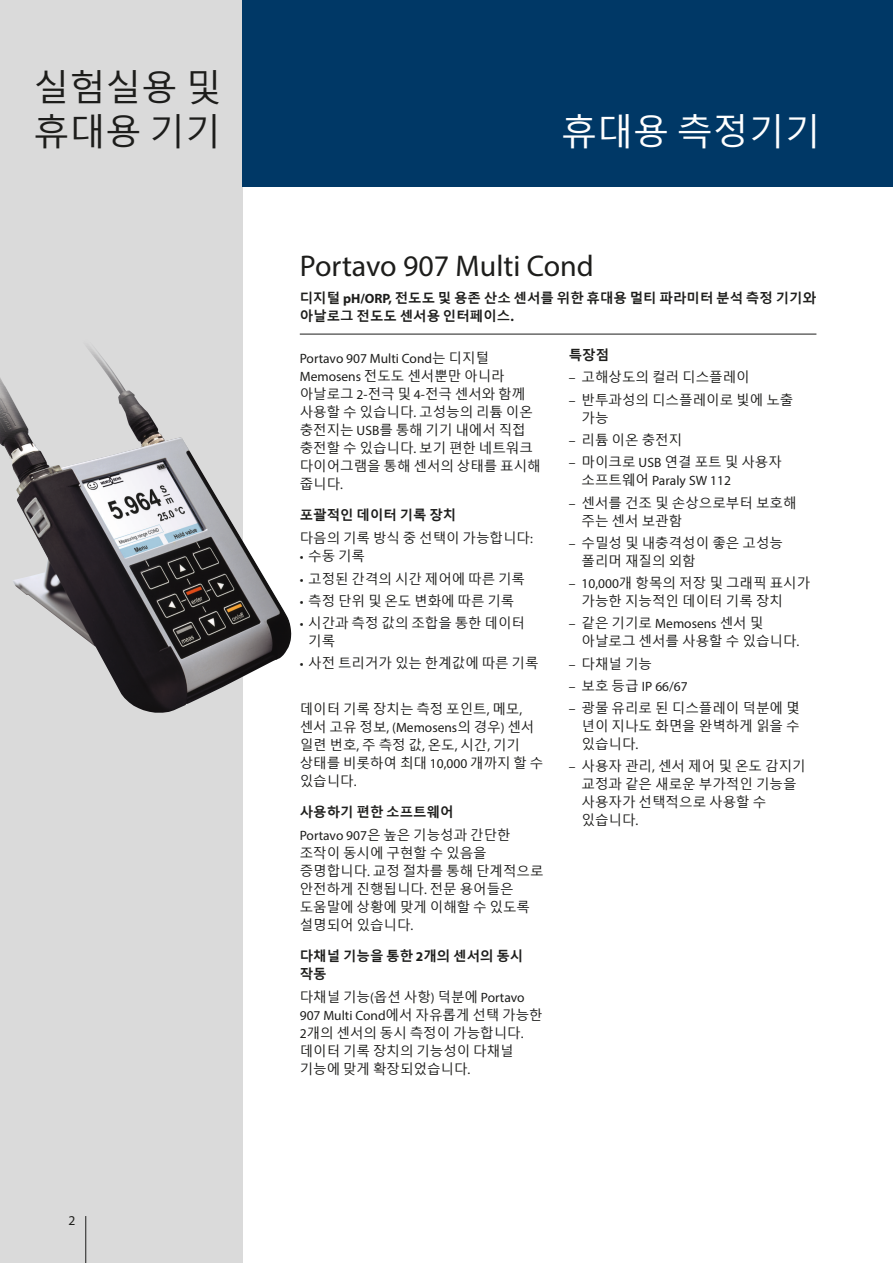
<style>
.page{position:relative;width:893px;height:1263px;background:#fff}
.page>*{position:absolute;margin:0;border:0;box-sizing:border-box;transform-origin:0 0}
.Produktbereich{font:36px/43.2px "Malgun Gothic";color:#1d1d1b}
.Inhalt_Messung{font:36px "Malgun Gothic";color:#fff}
.Inhalt_Produkt{font:30px "Myriad Pro";color:#1d1d1b}
.Standardtext{font:13.5px/18px "Malgun Gothic";color:#1d1d1b}
.Subhead{font:700 13.5px/18px "Malgun Gothic";color:#1d1d1b}
.Zwischenüberschrift{font:700 13.5px/18px "Malgun Gothic";color:#1d1d1b}
.t1{font:13.5px "Myriad Pro";color:#1d1d1b}
.s1{font-family:"Myriad Pro"}
.s2{font-family:"Malgun Gothic"}
</style>
<div class="page">
<div style="left:0;top:0;width:242px;height:1263px;background:#dadada"></div>
<div style="left:242px;top:0;width:651px;height:187px;background:#003866"></div>
<hr style="left:85px;top:1216px;width:1px;height:47px;background:#1d1d1b">
<img style="left:0;top:329px;width:291px;height:384px">
<hr style="left:300px;top:334px;width:516px;height:1px;background:#1d1d1b">
<p class="Produktbereich" style="left:33px;top:67px;width:189px">실험실용 및 휴대용 기기</p>
<p class="t1" style="left:69px;top:1212px;width:8px">2</p>
<p class="Inhalt_Messung" style="left:561px;top:111px;width:261px">휴대용 측정기기</p>
<p class="Inhalt_Produkt" style="left:300px;top:248px;width:296px">Portavo 907 Multi Cond</p>
<p class="Subhead" style="left:300px;top:289px;width:518px">디지털 <span class="s1">pH/ORP,</span> 전도도 및 용존 산소 센서를 위한 휴대용 멀티 파라미터 분석 측정 기기와 아날로그 전도도 센서용 인터페이스<span class="s1">.</span></p>
<p class="Standardtext" style="left:300px;top:350px;width:242px"><span class="s1">Portavo 907 Multi Cond</span>는 디지털<br><span class="s1">Memosens</span> 전도도 센서뿐만 아니라 아날로그 <span class="s1">2-</span>전극 및 <span class="s1">4-</span>전극 센서와 함께 사용할 수 있습니다<span class="s1">.</span> 고성능의 리튬 이온 충전지는 <span class="s1">USB</span>를 통해 기기 내에서 직접 충전할 수 있습니다<span class="s1">.</span> 보기 편한 네트워크 다이어그램을 통해 센서의 상태를 표시해 줍니다<span class="s1">.</span></p>
<p class="Zwischenüberschrift" style="left:300px;top:506px;width:158px">포괄적인 데이터 기록 장치</p>
<p class="Standardtext" style="left:300px;top:530px;width:235px">다음의 기록 방식 중 선택이 가능합니다<span class="s1">:</span></p>
<p class="Standardtext" style="left:300px;top:548px;width:67px"><span class="s1">•</span> 수동 기록</p>
<p class="Standardtext" style="left:300px;top:570px;width:227px"><span class="s1">•</span> 고정된 간격의 시간 제어에 따른 기록</p>
<p class="Standardtext" style="left:300px;top:592px;width:216px"><span class="s1">•</span> 측정 단위 및 온도 변화에 따른 기록</p>
<p class="Standardtext" style="left:308px;top:614px;width:218px;text-indent:-9px"><span class="s1">•</span> 시간과 측정 값의 조합을 통한 데이터 기록</p>
<p class="Standardtext" style="left:300px;top:655px;width:240px"><span class="s1">•</span> 사전 트리거가 있는 한계값에 따른 기록</p>
<p class="Standardtext" style="left:300px;top:701px;width:245px">데이터 기록 장치는 측정 포인트<span class="s1">,</span> 메모<span class="s1">, </span>센서 고유 정보<span class="s1">, (Memosens</span>의 경우<span class="s1">)</span> 센서 일련 번호<span class="s1">,</span> 주 측정 값<span class="s1">,</span> 온도<span class="s1">,</span> 시간<span class="s1">,</span> 기기 상태를 비롯하여 최대 <span class="s1">10,000</span> 개까지 할 수 있습니다<span class="s1">.</span></p>
<p class="Zwischenüberschrift" style="left:300px;top:803px;width:155px">사용하기 편한 소프트웨어</p>
<p class="Standardtext" style="left:300px;top:827px;width:245px"><span class="s1">Portavo 907</span>은 높은 기능성과 간단한 조작이 동시에 구현할 수 있음을 증명합니다<span class="s1">.</span> 교정 절차를 통해 단계적으로 안전하게 진행됩니다<span class="s1">.</span> 전문 용어들은 도움말에 상황에 맞게 이해할 수 있도록 설명되어 있습니다<span class="s1">.</span></p>
<p class="Zwischenüberschrift" style="left:300px;top:947px;width:225px">다채널 기능을 통한 <span class="s1">2</span>개의 센서의 동시 작동</p>
<p class="Standardtext" style="left:300px;top:989px;width:244px">다채널 기능<span class="s1">(</span>옵션 사항<span class="s1">)</span> 덕분에 <span class="s1">Portavo<br>907 Multi Cond</span>에서 자유롭게 선택 가능한<br><span class="s1">2</span>개의 센서의 동시 측정이 가능합니다<span class="s1">. </span>데이터 기록 장치의 기능성이 다채널 기능에 맞게 확장되었습니다<span class="s1">.</span></p>
<p class="Zwischenüberschrift" style="left:569px;top:346px;width:42px">특장점</p>
<p class="Standardtext" style="left:569px;top:369px;width:183px"><span class="s1">–</span> 고해상도의 컬러 디스플레이</p>
<p class="Standardtext" style="left:581px;top:391px;width:213px;text-indent:-13px"><span class="s1">–</span> 반투과성의 디스플레이로 빛에 노출 가능</p>
<p class="Standardtext" style="left:569px;top:431px;width:115px"><span class="s1">–</span> 리튬 이온 충전지</p>
<p class="Standardtext" style="left:581px;top:454px;width:202px;text-indent:-13px"><span class="s1">–</span> 마이크로 <span class="s1">USB</span> 연결 포트 및 사용자 소프트웨어 <span class="s1">Paraly SW 112</span></p>
<p class="Standardtext" style="left:581px;top:494px;width:217px;text-indent:-13px"><span class="s1">–</span> 센서를 건조 및 손상으로부터 보호해 주는 센서 보관함</p>
<p class="Standardtext" style="left:581px;top:534px;width:203px;text-indent:-13px"><span class="s1">–</span> 수밀성 및 내충격성이 좋은 고성능 폴리머 재질의 외함</p>
<p class="Standardtext" style="left:581px;top:574px;width:230px;text-indent:-13px"><span class="s1">– 10,000</span>개 항목의 저장 및 그래픽 표시가 가능한 지능적인 데이터 기록 장치</p>
<p class="Standardtext" style="left:581px;top:615px;width:219px;text-indent:-13px"><span class="s1">–</span> 같은 기기로 <span class="s1">Memosens</span> 센서 및 아날로그 센서를 사용할 수 있습니다<span class="s1">.</span></p>
<p class="Standardtext" style="left:569px;top:655px;width:85px"><span class="s1">–</span> 다채널 기능</p>
<p class="t1" style="left:569px;top:678px;width:120px">– <span class="s2">보호 등급</span> IP 66/67</p>
<p class="Standardtext" style="left:581px;top:699px;width:220px;text-align:justify;text-indent:-13px"><span class="s1">–</span> 광물 유리로 된 디스플레이 덕분에 몇 년이 지나도 화면을 완벽하게 읽을 수 있습니다<span class="s1">.</span></p>
<p class="Standardtext" style="left:581px;top:758px;width:226px;text-indent:-13px"><span class="s1">–</span> 사용자 관리<span class="s1">,</span> 센서 제어 및 온도 감지기 교정과 같은 새로운 부가적인 기능을 사용자가 선택적으로 사용할 수 있습니다<span class="s1">.</span></p>
</div>
